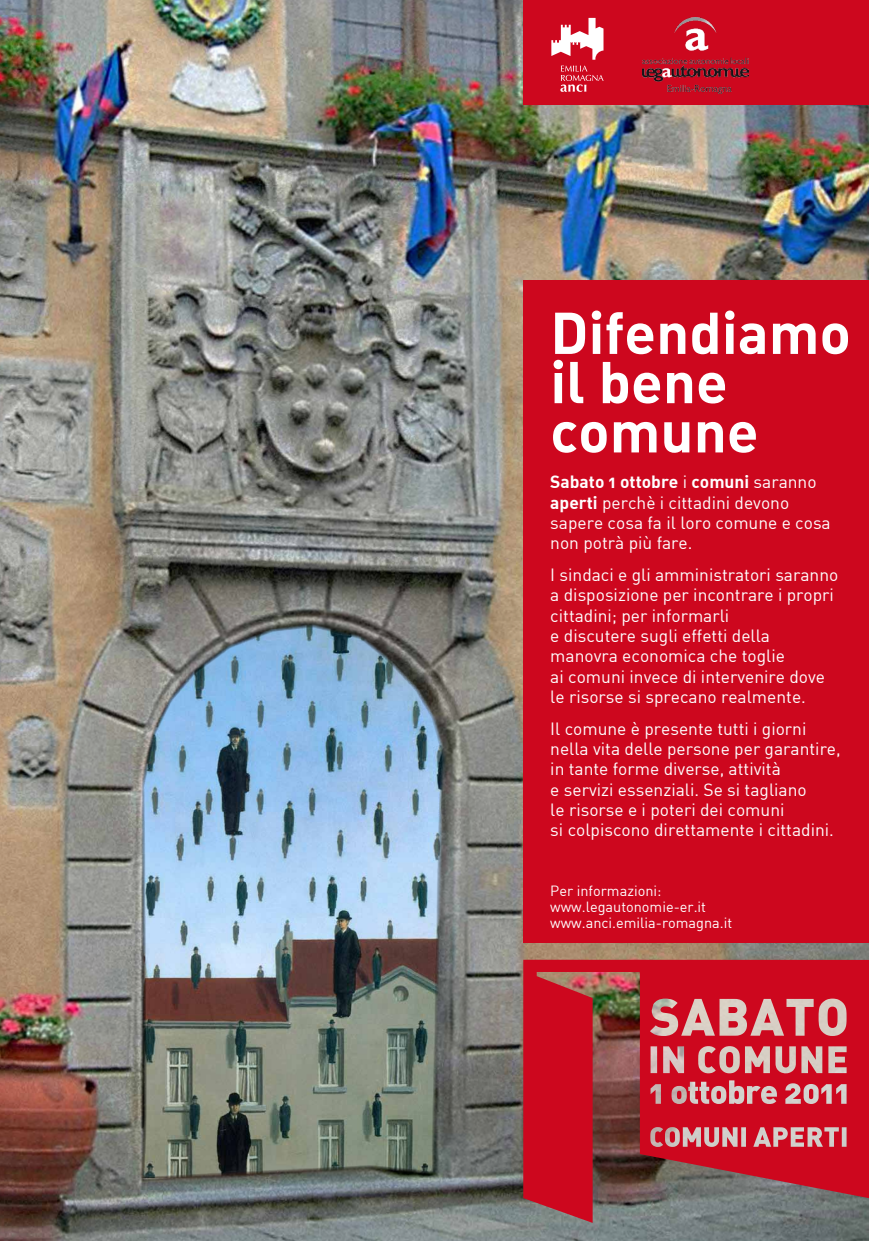
<style>
.page{position:relative;width:869px;height:1241px;background:#fff}
.page>*{position:absolute;margin:0;border:0;box-sizing:border-box;transform-origin:0 0}
.t1{font:700 57.93px/49.3px "DIN Alternate";color:#fff}
.t2{font:17.41px/20.3px "DIN";color:#fff}
.t3{font:17.41px "DIN Bold Alternate";color:#fff}
.t4{font:14.44px/15.9px "DIN";color:#fff}
.s1{font-family:"DIN"}
.s2{font-family:"DIN Bold Alternate"}
</style>
<div class="page">
<img style="left:0;top:0;width:868px;height:1240px">
<div style="left:523px;top:0;width:345px;height:104px;background:#cd071e"></div>
<div style="left:523px;top:281px;width:345px;height:661px;background:#cd071e"></div>
<svg style="left:551px;top:18px;width:52px;height:74px"></svg>
<img style="left:523px;top:959px;width:345px;height:263px">
<svg style="left:760px;top:1134px;width:3px;height:5px"></svg>
<svg style="left:676px;top:1090px;width:5px;height:8px"></svg>
<svg style="left:716px;top:1090px;width:4px;height:8px"></svg>
<svg style="left:669px;top:1131px;width:5px;height:11px"></svg>
<svg style="left:734px;top:1090px;width:4px;height:8px"></svg>
<svg style="left:694px;top:1012px;width:7px;height:10px"></svg>
<svg style="left:827px;top:1006px;width:10px;height:21px"></svg>
<svg style="left:763px;top:1012px;width:7px;height:10px"></svg>
<svg style="left:728px;top:1020px;width:9px;height:7px"></svg>
<svg style="left:725px;top:1051px;width:7px;height:16px"></svg>
<svg style="left:728px;top:1006px;width:9px;height:6px"></svg>
<svg style="left:808px;top:1088px;width:4px;height:10px"></svg>
<svg style="left:812px;top:1131px;width:4px;height:4px"></svg>
<svg style="left:777px;top:1131px;width:5px;height:4px"></svg>
<img style="left:642px;top:18px;width:106px;height:75px">
<h1 class="t1" style="left:550px;top:306px;width:302px">Difendiamo il bene comune</h1>
<p class="t3" style="left:550px;top:470px;width:268px">Sabato 1 ottobre <span class="s1">i</span> comuni <span class="s1">saranno</span></p>
<p class="t2" style="left:550px;top:492px;width:282px"><span class="s2">aperti</span> perchè i cittadini devono sapere cosa fa il loro comune e cosa non potrà più fare.</p>
<p class="t2" style="left:550px;top:564px;width:289px">I sindaci e gli amministratori saranno a disposizione per incontrare i propri cittadini; per informarli<br>e discutere sugli effetti della manovra economica che toglie<br>ai comuni invece di intervenire dove le risorse si sprecano realmente.</p>
<p class="t2" style="left:550px;top:717px;width:292px">Il comune è presente tutti i giorni nella vita delle persone per garantire, in tante forme diverse, attività<br>e servizi essenziali. Se si tagliano<br>le risorse e i poteri dei comuni<br>si colpiscono direttamente i cittadini.</p>
<p class="t4" style="left:550px;top:882px;width:183px">Per informazioni: www.legautonomie-er.it www.anci.emilia-romagna.it</p>
</div>
